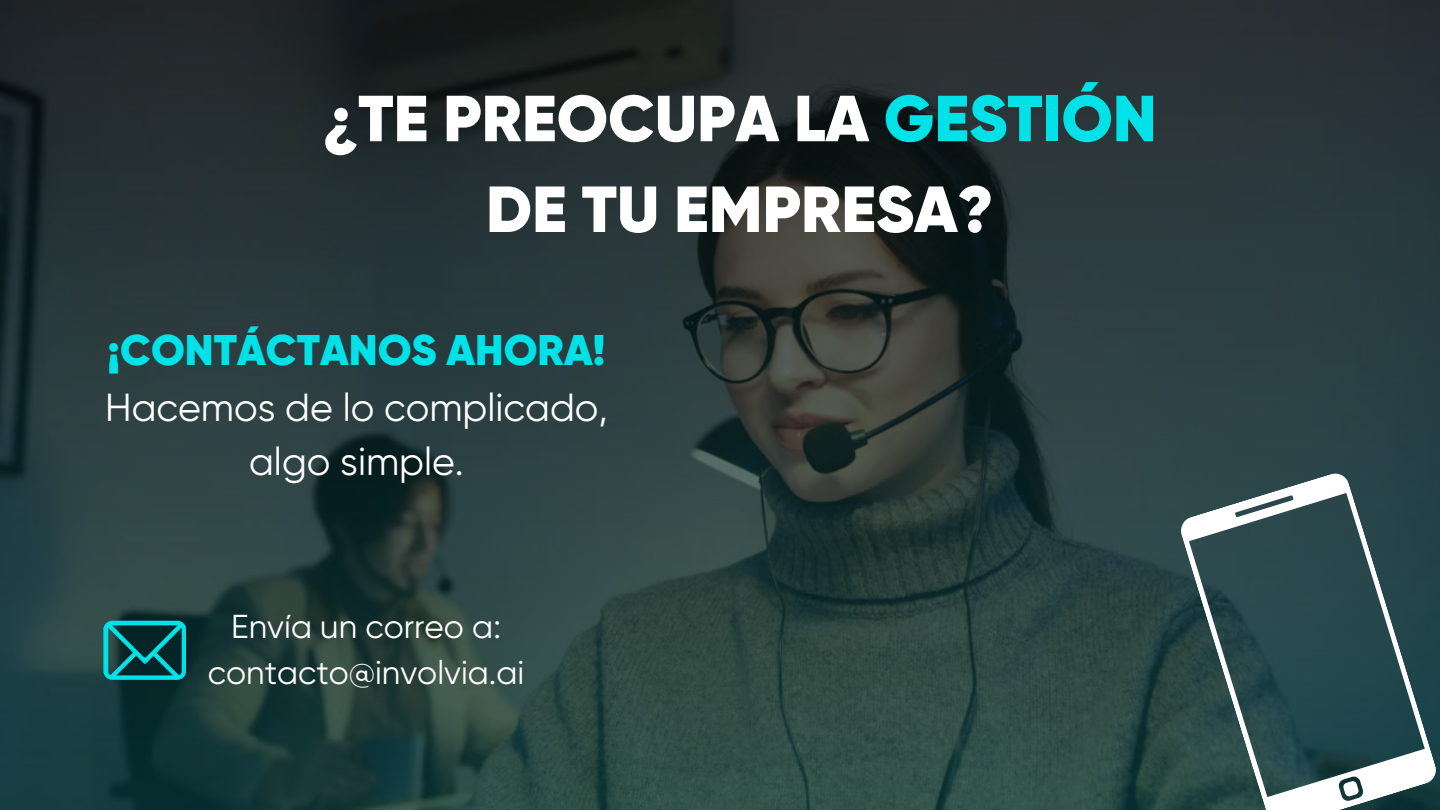
<style>
.page{position:relative;width:1440px;height:810px;background:#fff}
.page>*{position:absolute;margin:0;border:0;box-sizing:border-box;transform-origin:0 0}
.t1{font:900 65px/90.8px "Gilroy";color:#fff;text-align:center}
.t2{font:900 42.9px "Gilroy";color:#01e2e8}
.t3{font:39.1px/54px "Gilroy";color:#fff;text-align:center}
.t4{font:33.1px/45.8px "Gilroy";color:#fff;text-align:center}
.s1{color:#01e2e8}
</style>
<div class="page">
<img style="left:0;top:0;width:1440px;height:810px">
<svg style="left:103px;top:621px;width:83px;height:59px;background:#076f72"></svg>
<svg style="left:1177px;top:470px;width:263px;height:340px;background:#405c5f"></svg>
<p class="t1" style="left:323px;top:73px;width:836px">¿TE PREOCUPA LA <span class="s1">GESTIÓN<br></span>DE TU EMPRESA?</p>
<p class="t2" style="left:108px;top:323px;width:499px">¡CONTÁCTANOS AHORA!</p>
<p class="t3" style="left:105px;top:380px;width:504px">Hacemos de lo complicado, algo simple.</p>
<p class="t4" style="left:208px;top:604px;width:318px">Envía un correo a: contacto@involvia.ai</p>
</div>
